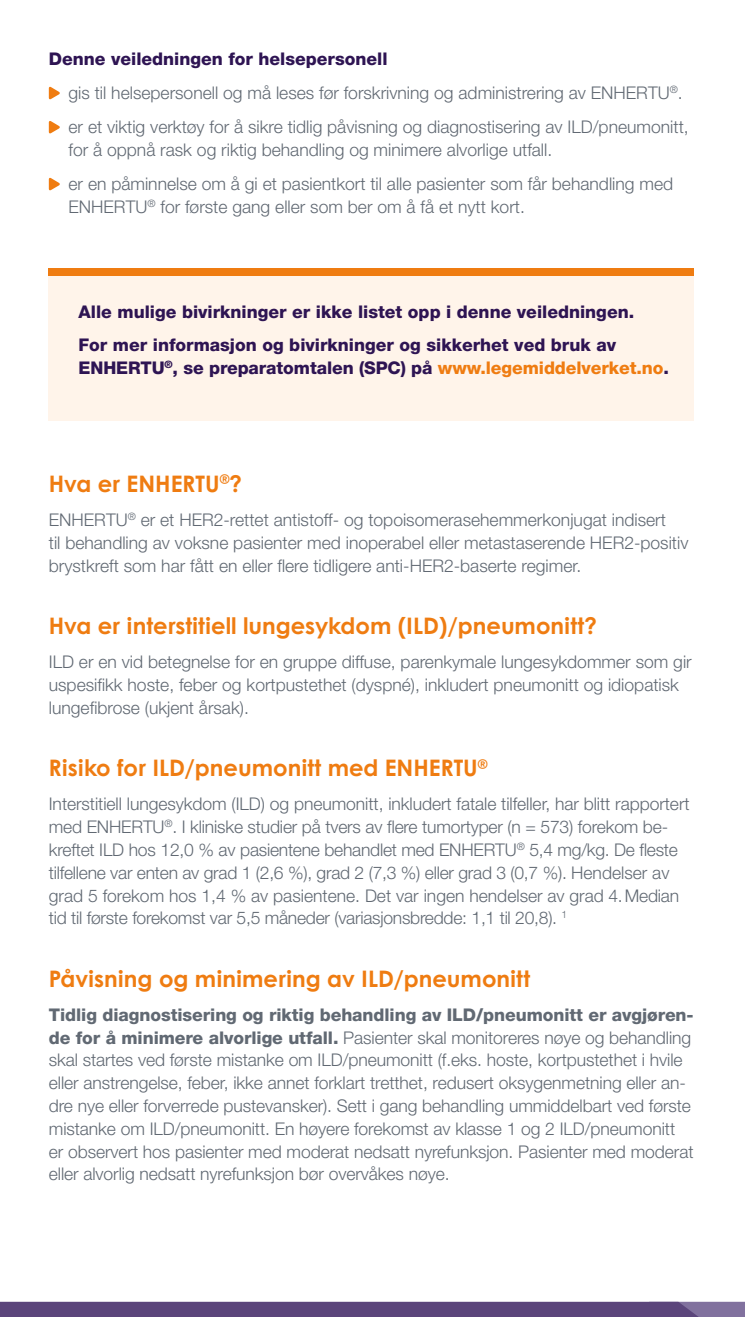
<style>
.page{position:relative;width:745px;height:1317px;background:#fff}
.page>*{position:absolute;margin:0;border:0;box-sizing:border-box;transform-origin:0 0}
.t1{font:700 22.75px "Century Gothic";color:#ef7c11}
.t2{font:300 17.5px/22.8px "Helvetica Neue LT Pro";letter-spacing:-.005em;color:#616973}
.t3{font:800 17.5px/32.7px "Helvetica Neue LT Pro";color:#2e1453}
.s1{font-weight:800;color:#2e1453}
.s2{color:#ef7c11}
.s3{font-weight:800}
</style>
<div class="page">
<div style="left:49px;top:269px;width:645px;height:151px;background:#fff4ea"></div>
<div style="left:49px;top:269px;width:645px;height:7px;background:#ef7c11"></div>
<svg style="left:49px;top:86px;width:11px;height:14px"></svg>
<svg style="left:49px;top:121px;width:11px;height:13px"></svg>
<svg style="left:49px;top:177px;width:11px;height:14px"></svg>
<svg style="left:0;top:1301px;width:745px;height:16px;background:#655183"></svg>
<p class="t2" style="left:69px;top:42px;width:622px;line-height:34.1px;text-indent:-20px"><span class="s1">Denne veiledningen for helsepersonell<br></span>gis til helsepersonell og må leses før forskrivning og administrering av ENHERTU<sup>®</sup>. er et viktig verktøy for å sikre tidlig påvisning og diagnostisering av ILD/pneumonitt,</p>
<p class="t2" style="left:69px;top:133px;width:606px;line-height:34.1px">for å oppnå rask og riktig behandling og minimere alvorlige utfall.<br>er en påminnelse om å gi et pasientkort til alle pasienter som får behandling med</p>
<p class="t2" style="left:69px;top:195px;width:458px">ENHERTU<sup>®</sup> for første gang eller som ber om å få et nytt kort.</p>
<p class="t3" style="left:79px;top:296px;width:557px">Alle mulige bivirkninger er ikke listet opp i denne veiledningen.<br>For mer informasjon og bivirkninger og sikkerhet ved bruk av</p>
<p class="t3" style="left:79px;top:351px;width:592px">ENHERTU<sup>®</sup>, se preparatomtalen (SPC) på <span class="s2">www.legemiddelverket.no</span>.</p>
<h1 class="t1" style="left:49px;top:468px;width:195px">Hva er ENHERTU<sup>®</sup>?</h1>
<p class="t2" style="left:49px;top:508px;width:641px">ENHERTU<sup>®</sup> er et HER2-rettet antistoff- og topoisomerasehemmerkonjugat indisert<br>til behandling av voksne pasienter med inoperabel eller metastaserende HER2-positiv brystkreft som har fått en eller flere tidligere anti-HER2-baserte regimer.</p>
<h1 class="t1" style="left:49px;top:611px;width:549px">Hva er interstitiell lungesykdom (ILD)/pneumonitt?</h1>
<p class="t2" style="left:49px;top:650px;width:644px">ILD er en vid betegnelse for en gruppe diffuse, parenkymale lungesykdommer som gir uspesifikk hoste, feber og kortpustethet (dyspné), inkludert pneumonitt og idiopatisk lungefibrose (ukjent årsak).</p>
<h1 class="t1" style="left:49px;top:753px;width:440px">Risiko for ILD/pneumonitt med ENHERTU<sup>®</sup></h1>
<p class="t2" style="left:49px;top:792px;width:642px">Interstitiell lungesykdom (ILD) og pneumonitt, inkludert fatale tilfeller, har blitt rapportert med ENHERTU<sup>®</sup>. I kliniske studier på tvers av flere tumortyper (n = 573) forekom be&shy;kreftet ILD hos 12,0 % av pasientene behandlet med ENHERTU<sup>®</sup> 5,4 mg/kg. De fleste tilfellene var enten av grad 1 (2,6 %), grad 2 (7,3 %) eller grad 3 (0,7 %). Hendelser av grad 5 forekom hos 1,4 % av pasientene. Det var ingen hendelser av grad 4.Median tid til første forekomst var 5,5 måneder (variasjonsbredde: 1,1 til 20,8). <sup>1</sup></p>
<h1 class="t1" style="left:49px;top:963px;width:483px">Påvisning og minimering av ILD/pneumonitt</h1>
<p class="t2" style="left:49px;top:1003px;width:646px"><span class="s3">Tidlig diagnostisering og riktig behandling av ILD/pneumonitt er avgjøren&shy;de for å minimere alvorlige utfall.</span> Pasienter skal monitoreres nøye og behandling skal startes ved første mistanke om ILD/pneumonitt (f.eks. hoste, kortpustethet i hvile eller anstrengelse, feber, ikke annet forklart tretthet, redusert oksygenmetning eller an&shy;dre nye eller forverrede pustevansker). Sett i gang behandling ummiddelbart ved første mistanke om ILD/pneumonitt. En høyere forekomst av klasse 1 og 2 ILD/pneumonitt er observert hos pasienter med moderat nedsatt nyrefunksjon. Pasienter med moderat eller alvorlig nedsatt nyrefunksjon bør overvåkes nøye.</p>
</div>
